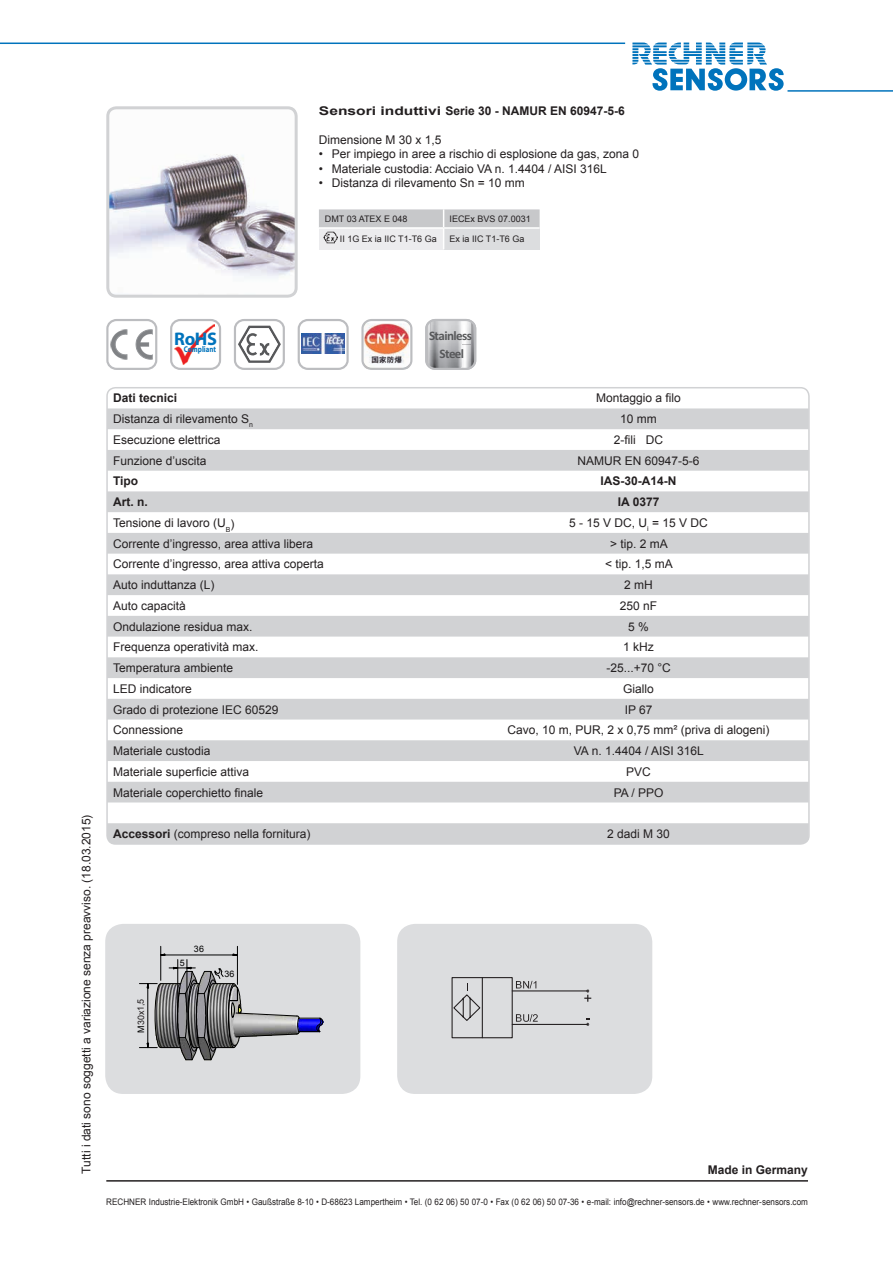
<style>
.page{position:relative;width:893px;height:1263px;background:#fff}
.page>*{position:absolute;margin:0;border:0;box-sizing:border-box;transform-origin:0 0}
.t1{font:700 18.3px "Myriad Pro";color:#0073bc}
.t2{font:700 13.05px/18.1px "Calibri";letter-spacing:-.045em;color:#57585a;text-align:center}
.Text_unter_Anschlußb{font:12px "Arial";color:#231f20}
.Text_neben_Foto{font:12px "Arial";color:#231f20}
.Text_neben_Foto-2{font:700 12px "Arial";color:#231f20}
.Text_neben_Foto-3{font:700 12px "Arial";color:#231f20;scale:1.3 1}
.Text_neben_Foto-4{font:9px "Arial";color:#231f20;scale:.9 1}
.Text_neben_Foto-5{font:9px "Arial";color:#231f20}
.t3{font:8.85px "Arial";color:#231f20}
.t4{font:8.85px "Arial";color:#000}
.t5{font:700 8.4px "Myriad Pro";color:#0073bc;scale:.82 1}
.t6{font:7.05px "Arial";color:#231f20}
.s1{font-weight:700}
.s2{color:#000}
</style>
<div class="page">
<hr style="left:106px;top:1180px;width:702px;height:1px;background:#231f20">
<hr style="left:787px;top:90px;width:106px;height:2px;background:#0073bc">
<svg style="left:632px;top:43px;width:152px;height:48px"></svg>
<hr style="left:0;top:43px;width:625px;height:1px;background:#0073bc">
<div style="left:105px;top:924px;width:255px;height:170px;background:#dcdddf;border-radius:18px"></div>
<div style="left:397px;top:924px;width:255px;height:170px;background:#dcdddf;border-radius:18px"></div>
<svg style="left:139px;top:967px;width:184px;height:93px"></svg>
<hr style="left:187px;top:959px;width:1px;height:53px;background:#000">
<hr style="left:177px;top:959px;width:1px;height:53px;background:#000">
<svg style="left:232px;top:953px;width:5px;height:3px"></svg>
<hr style="left:165px;top:955px;width:68px;height:1px;background:#000">
<hr style="left:160px;top:946px;width:1px;height:34px;background:#000">
<hr style="left:237px;top:946px;width:1px;height:38px;background:#000">
<svg style="left:586px;top:1018px;width:4px;height:8px"></svg>
<svg style="left:584px;top:989px;width:7px;height:13px"></svg>
<hr style="left:512px;top:1024px;width:76px;height:1px;background:#231f20">
<hr style="left:512px;top:990px;width:76px;height:1px;background:#231f20">
<svg style="left:451px;top:977px;width:87px;height:62px"></svg>
<img style="left:110px;top:110px;width:184px;height:184px">
<div style="left:106px;top:106px;width:192px;height:192px;border:3px solid #d1d2d4;border-radius:9px"></div>
<svg style="left:319px;top:209px;width:221px;height:40px;background:#d8d9db"></svg>
<img style="left:323px;top:231px;width:14px;height:13px">
<div style="left:170px;top:319px;width:51px;height:51px;border:2px solid #bcbdc0;border-radius:9px"></div>
<img style="left:175px;top:325px;width:40px;height:39px">
<div style="left:106px;top:319px;width:51px;height:51px;border:2px solid #bcbdc0;border-radius:9px"></div>
<svg style="left:111px;top:330px;width:41px;height:30px"></svg>
<div style="left:234px;top:319px;width:51px;height:51px;border:2px solid #bcbdc0;border-radius:9px"></div>
<svg style="left:238px;top:326px;width:43px;height:37px"></svg>
<div style="left:298px;top:319px;width:51px;height:51px;border:2px solid #bcbdc0;border-radius:9px"></div>
<img style="left:302px;top:333px;width:43px;height:20px">
<svg style="left:361px;top:319px;width:51px;height:51px"></svg>
<img style="left:364px;top:323px;width:45px;height:46px">
<svg style="left:425px;top:319px;width:51px;height:51px;background:#bfc0c3"></svg>
<svg style="left:109px;top:408px;width:698px;height:434px;fill:#d1d2d4"></svg>
<div style="left:106px;top:387px;width:704px;height:458px;border:2px solid #d1d2d4;border-radius:9px"></div>
<p class="Text_neben_Foto-3" style="left:319px;top:103px;width:237px">Sensori induttivi Serie 30 - NAMUR EN 60947-5-6</p>
<p class="Text_neben_Foto" style="left:319px;top:132px;width:124px">Dimensione M 30 x 1,5</p>
<p class="Text_neben_Foto" style="left:319px;top:146px;width:322px">• Per impiego in aree a rischio di esplosione da gas, zona 0</p>
<p class="Text_neben_Foto" style="left:319px;top:161px;width:290px">• Materiale custodia: Acciaio VA n. 1.4404 / AISI 316L</p>
<p class="Text_neben_Foto" style="left:319px;top:175px;width:207px">• Distanza di rilevamento Sn = 10 mm</p>
<p class="Text_neben_Foto-5" style="left:325px;top:213px;width:84px">DMT 03 ATEX E 048</p>
<p class="Text_neben_Foto-5" style="left:450px;top:213px;width:83px">IECEx BVS 07.0031</p>
<p class="Text_neben_Foto-5" style="left:340px;top:233px;width:98px">II 1G Ex ia IIC T1-T6 Ga</p>
<p class="Text_neben_Foto-5" style="left:450px;top:233px;width:76px">Ex ia IIC T1-T6 Ga</p>
<p class="t1" style="left:174px;top:327px;width:44px">RoHS</p>
<p class="t2" style="left:429px;top:327px;width:44px">Stainless<br>Steel</p>
<p class="t5" style="left:184px;top:344px;width:41px">Compliant</p>
<p class="Text_unter_Anschlußb" style="left:78px;top:1174px;width:361px;rotate:-90deg">Tutti i dati sono soggetti a variazione senza preavviso. (18.03.2015)</p>
<p class="Text_neben_Foto-2" style="left:113px;top:390px;width:66px">Dati tecnici</p>
<p class="Text_unter_Anschlußb" style="left:596px;top:390px;width:86px">Montaggio a filo</p>
<p class="Text_unter_Anschlußb" style="left:113px;top:411px;width:141px">Distanza di rilevamento S<sub>n</sub></p>
<p class="Text_unter_Anschlußb" style="left:620px;top:411px;width:38px">10 mm</p>
<p class="Text_unter_Anschlußb" style="left:113px;top:432px;width:109px">Esecuzione elettrica</p>
<p class="Text_unter_Anschlußb" style="left:614px;top:432px;width:51px">2-fili DC</p>
<p class="Text_unter_Anschlußb" style="left:113px;top:453px;width:95px">Funzione d’uscita</p>
<p class="Text_unter_Anschlußb" style="left:578px;top:453px;width:124px">NAMUR EN 60947-5-6</p>
<p class="Text_neben_Foto-2" style="left:113px;top:473px;width:27px">Tipo</p>
<p class="Text_neben_Foto-2" style="left:601px;top:473px;width:78px">IAS-30-A14-N</p>
<p class="Text_neben_Foto-2" style="left:113px;top:494px;width:36px">Art. n.</p>
<p class="Text_neben_Foto-2" style="left:618px;top:494px;width:43px">IA 0377</p>
<p class="Text_unter_Anschlußb" style="left:113px;top:515px;width:114px">Tensione di lavoro (U</p>
<p class="t6" style="left:226px;top:525px;width:10px">B<sup>)</sup></p>
<p class="Text_unter_Anschlußb" style="left:569px;top:515px;width:140px">5 - 15 V DC, U<sub>i</sub> = 15 V DC</p>
<p class="Text_unter_Anschlußb" style="left:113px;top:535px;width:202px">Corrente d’ingresso, area attiva libera</p>
<p class="Text_unter_Anschlußb" style="left:610px;top:535px;width:59px">&gt; tip. 2 mA</p>
<p class="Text_unter_Anschlußb" style="left:113px;top:556px;width:212px">Corrente d’ingresso, area attiva coperta</p>
<p class="Text_unter_Anschlußb" style="left:605px;top:556px;width:69px">&lt; tip. 1,5 mA</p>
<p class="Text_unter_Anschlußb" style="left:113px;top:577px;width:103px">Auto induttanza (L)</p>
<p class="Text_unter_Anschlußb" style="left:624px;top:577px;width:30px">2 mH</p>
<p class="Text_unter_Anschlußb" style="left:113px;top:598px;width:74px">Auto capacità</p>
<p class="Text_unter_Anschlußb" style="left:620px;top:598px;width:39px">250 nF</p>
<p class="Text_unter_Anschlußb" style="left:113px;top:618px;width:141px">Ondulazione residua max.</p>
<p class="Text_unter_Anschlußb" style="left:628px;top:618px;width:22px">5 %</p>
<p class="Text_unter_Anschlußb" style="left:113px;top:639px;width:147px">Frequenza operatività max.</p>
<p class="Text_unter_Anschlußb" style="left:623px;top:639px;width:32px">1 kHz</p>
<p class="Text_unter_Anschlußb" style="left:113px;top:660px;width:122px">Temperatura ambiente</p>
<p class="Text_unter_Anschlußb" style="left:606px;top:660px;width:66px">-25...+70 °C</p>
<p class="Text_unter_Anschlußb" style="left:113px;top:681px;width:80px">LED indicatore</p>
<p class="Text_unter_Anschlußb" style="left:623px;top:681px;width:32px">Giallo</p>
<p class="Text_unter_Anschlußb" style="left:113px;top:701px;width:167px">Grado di protezione IEC 60529</p>
<p class="Text_unter_Anschlußb" style="left:625px;top:701px;width:29px">IP 67</p>
<p class="Text_unter_Anschlußb" style="left:113px;top:722px;width:72px">Connessione</p>
<p class="Text_unter_Anschlußb" style="left:507px;top:722px;width:264px">Cavo, 10 m, PUR, 2 x 0,75 mm² (priva di alogeni)</p>
<p class="Text_unter_Anschlußb" style="left:113px;top:743px;width:99px">Materiale custodia</p>
<p class="Text_unter_Anschlußb" style="left:574px;top:743px;width:131px">VA n. 1.4404 / AISI 316L</p>
<p class="Text_unter_Anschlußb" style="left:113px;top:764px;width:138px">Materiale superficie attiva</p>
<p class="Text_unter_Anschlußb" style="left:626px;top:764px;width:26px">PVC</p>
<p class="Text_unter_Anschlußb" style="left:113px;top:784px;width:152px">Materiale coperchietto finale</p>
<p class="Text_unter_Anschlußb" style="left:614px;top:784px;width:51px">PA / PPO</p>
<p class="Text_unter_Anschlußb" style="left:113px;top:826px;width:199px"><span class="s1">Accessori</span> (compreso nella fornitura)</p>
<p class="Text_unter_Anschlußb" style="left:607px;top:826px;width:64px">2 dadi M 30</p>
<p class="t3" style="left:135px;top:1033px;width:36px;rotate:-90deg"><span class="s2">M</span>30x1 5,</p>
<p class="t4" style="left:180px;top:956px;width:6px">5</p>
<p class="t4" style="left:194px;top:943px;width:12px">36</p>
<p class="t4" style="left:224px;top:968px;width:11px">36</p>
<p class="Text_neben_Foto-2" style="left:708px;top:1161px;width:102px">Made in Germany</p>
<p class="Text_neben_Foto-4" style="left:106px;top:1196px;width:781px">RECHNER Industrie-Elektronik GmbH • Gaußstraße 8-10 • D-68623 Lampertheim • Tel. (0 62 06) 50 07-0 • Fax (0 62 06) 50 07-36 • e-mail: info@rechner-sensors.de • www.rechner-sensors.com</p>
</div>
